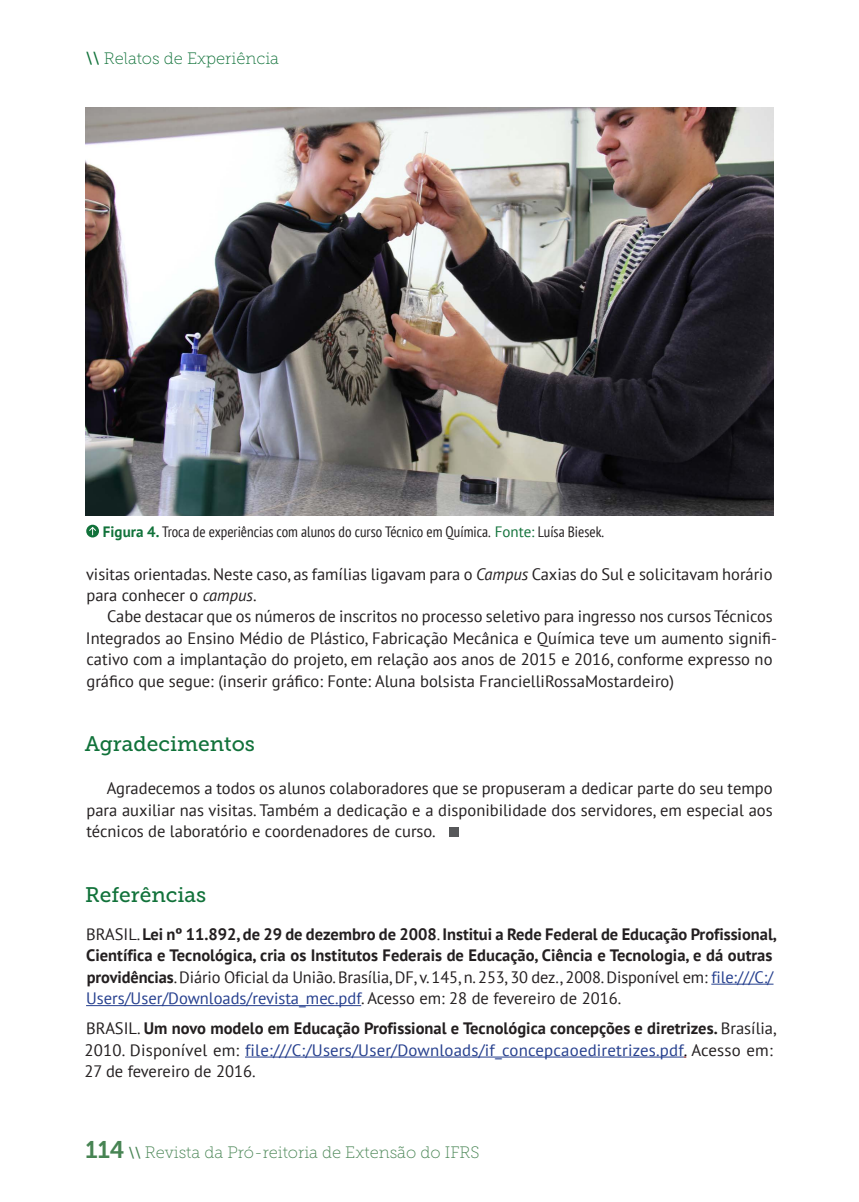
<style>
.page{position:relative;width:859px;height:1202px;background:#fff}
.page>*{position:absolute;margin:0;border:0;box-sizing:border-box;transform-origin:0 0}
.SubTítulo{font:21px "Museo Slab 500";color:#11723a}
.Texto{font:16.5px/21.5px "PT Sans";color:#231f20}
.Refeências{font:700 16.5px/21.5px "PT Sans";color:#231f20}
.t1{font:16.5px "Museo Slab 100";color:#478453}
.t2{font:16.5px "Museo Slab 100";color:#11723a}
.Legenda_fotos{font:condensed 15px "PT Sans";color:#231f20}
.s1{font-family:"Museo Slab 500"}
.s2{font-weight:700;font-stretch:normal;color:#11723a}
.s3{font-stretch:normal;color:#11723a}
.s4{font-style:italic}
.s5{font-weight:400}
.s6{font-weight:400;color:#253f8e}
.s7{font-weight:400;color:#00000a}
.s8{font-family:"Museo Slab 700";font-size:24px}
.s9{font-family:"Museo Slab 500";font-size:15px}
</style>
<div class="page">
<hr style="left:711px;top:983px;width:62px;height:1px;background:#253f8e">
<hr style="left:86px;top:1005px;width:275px;height:1px;background:#253f8e">
<hr style="left:245px;top:1056px;width:438px;height:1px;background:#253f8e">
<img style="left:86px;top:107px;width:686px;height:408px">
<div style="left:449px;top:827px;width:10px;height:10px;background:#57585a"></div>
<svg style="left:86px;top:524px;width:13px;height:13px"></svg>
<svg style="left:89px;top:527px;width:7px;height:8px"></svg>
<p class="t2" style="left:86px;top:50px;width:194px"><span class="s1">\\</span> Relatos de Experiência</p>
<p class="Legenda_fotos" style="left:103px;top:521px;width:502px"><span class="s2">Figura 4.</span> Troca de experiências com alunos do curso Técnico em Química. <span class="s3">Fonte:</span> Luísa Biesek.</p>
<p class="Texto" style="left:86px;top:562px;width:687px">visitas orientadas. Neste caso, as famílias ligavam para o <span class="s4">Campus</span> Caxias do Sul e solicitavam horário para conhecer o <span class="s4">campus</span>.</p>
<p class="Texto" style="left:86px;top:605px;width:692px;text-indent:21px">Cabe destacar que os números de inscritos no processo seletivo para ingresso nos cursos Técnicos Integrados ao Ensino Médio de Plástico, Fabricação Mecânica e Química teve um aumento signifi&shy;cativo com a implantação do projeto, em relação aos anos de 2015 e 2016, conforme expresso no gráfico que segue: (inserir gráfico: Fonte: Aluna bolsista FrancielliRossaMostardeiro)</p>
<p class="SubTítulo" style="left:85px;top:732px;width:171px">Agradecimentos</p>
<p class="Texto" style="left:86px;top:777px;width:687px;text-align:justify;text-indent:20px">Agradecemos a todos os alunos colaboradores que se propuseram a dedicar parte do seu tempo para auxiliar nas visitas. Também a dedicação e a disponibilidade dos servidores, em especial aos técnicos de laboratório e coordenadores de curso.</p>
<p class="SubTítulo" style="left:85px;top:882px;width:123px">Referências</p>
<p class="Refeências" style="left:86px;top:923px;width:692px"><span class="s5">BRASIL.</span> Lei nº 11.892, de 29 de dezembro de 2008<span class="s5">.</span> Institui a Rede Federal de Educação Profissional, Científica e Tecnológica, cria os Institutos Federais de Educação, Ciência e Tecnologia, e dá outras providências<span class="s5">. Diário Oficial da União. Brasília, DF, v. 145, n. 253, 30 dez., 2008. Disponível em:</span> <span class="s6">file:///C:/ Users/User/Downloads/revista_mec.pdf</span><span class="s5">. Acesso em: 28 de fevereiro de 2016.</span></p>
<p class="Refeências" style="left:84px;top:1017px;width:693px"><span class="s5">BRASIL.</span> Um novo modelo em Educação Profissional e Tecnológica concepções e diretrizes. <span class="s5">Brasília,<br>2010. Disponível em:</span> <span class="s6">file:///C:/Users/User/Downloads/if_concepcaoediretrizes.pdf</span><span class="s7">.</span> <span class="s5">Acesso em:<br>27 de fevereiro de 2016.</span></p>
<p class="t1" style="left:86px;top:1143px;width:395px"><span class="s8">114</span> <span class="s9">\\</span> Revista da Pró-reitoria de Extensão do IFRS</p>
</div>
